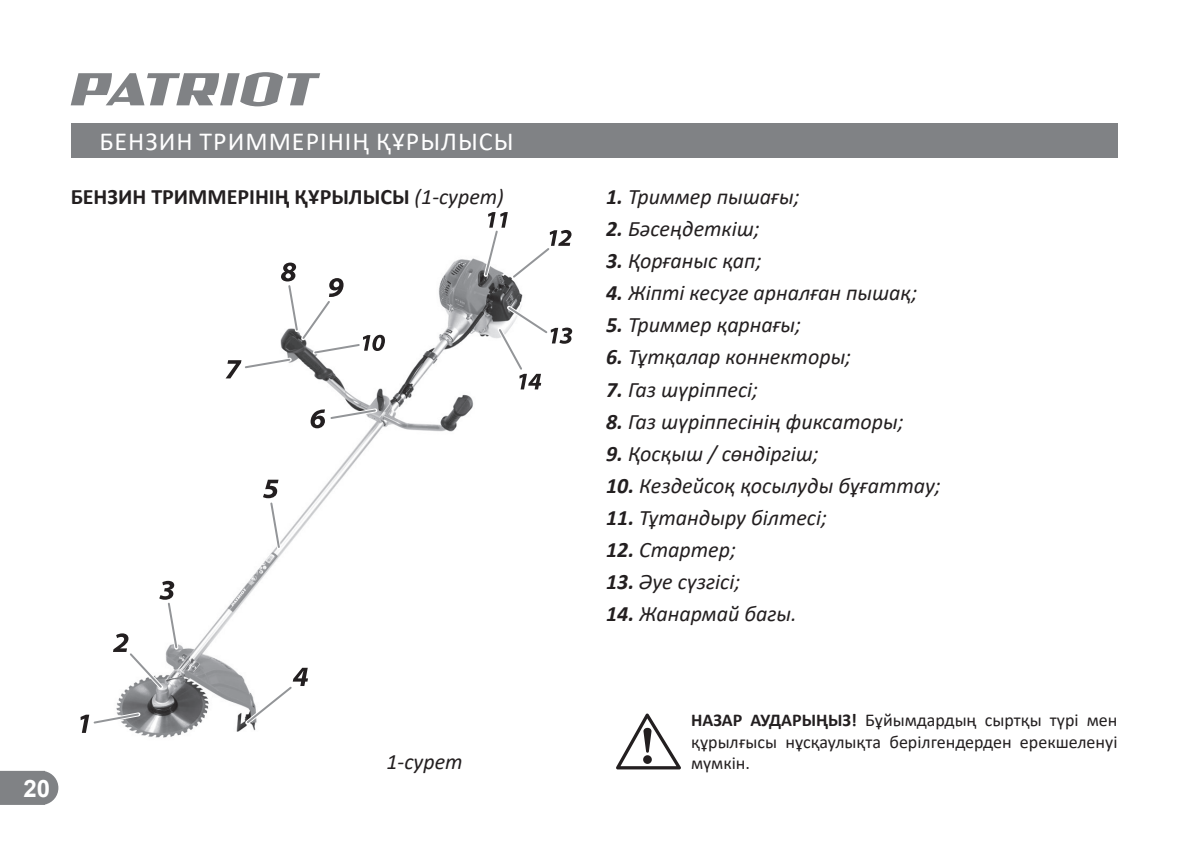
<style>
.page{position:relative;width:1191px;height:841px;background:#fff}
.page>*{position:absolute;margin:0;border:0;box-sizing:border-box;transform-origin:0 0}
.t1{font:26px "Calibri";letter-spacing:.04em;color:#fff}
.t2{font:700 24px "Arial";color:#fff}
.t3{font:italic 22px "Calibri";color:#231f20}
.t4{font:700 22px "Calibri";color:#231f20}
.t5{font:18px/21.6px "Calibri";color:#231f20}
.s1{font-weight:400;font-style:italic}
.s2{font-weight:700}
</style>
<div class="page">
<svg style="left:0;top:770px;width:58px;height:34px;background:#898b8e"></svg>
<svg style="left:71px;top:72px;width:249px;height:34px"></svg>
<div style="left:71px;top:123px;width:1046px;height:34px;background:#808285"></div>
<svg style="left:616px;top:713px;width:65px;height:56px"></svg>
<img style="left:116px;top:258px;width:423px;height:480px">
<svg style="left:81px;top:709px;width:62px;height:23px"></svg>
<svg style="left:113px;top:580px;width:68px;height:112px"></svg>
<svg style="left:242px;top:667px;width:66px;height:60px"></svg>
<svg style="left:263px;top:479px;width:20px;height:72px"></svg>
<svg style="left:311px;top:405px;width:69px;height:23px"></svg>
<svg style="left:226px;top:262px;width:159px;height:116px"></svg>
<svg style="left:481px;top:212px;width:90px;height:70px"></svg>
<svg style="left:494px;top:302px;width:78px;height:87px"></svg>
<p class="t1" style="left:100px;top:123px;width:415px">БЕНЗИН ТРИММЕРІНІҢ ҚҰРЫЛЫСЫ</p>
<p class="t4" style="left:71px;top:181px;width:435px">БЕНЗИН ТРИММЕРІНІҢ ҚҰРЫЛЫСЫ <span class="s1">(1-сурет)</span></p>
<p class="t3" style="left:606px;top:181px;width:195px"><span class="s2">1.</span> Триммер пышағы;</p>
<p class="t3" style="left:606px;top:213px;width:155px"><span class="s2">2.</span> Бәсеңдеткіш;</p>
<p class="t3" style="left:606px;top:245px;width:157px"><span class="s2">3.</span> Қорғаныс қап;</p>
<p class="t3" style="left:606px;top:277px;width:313px"><span class="s2">4.</span> Жіпті кесуге арналған пышақ;</p>
<p class="t3" style="left:606px;top:309px;width:197px"><span class="s2">5.</span> Триммер қарнағы;</p>
<p class="t3" style="left:606px;top:341px;width:247px"><span class="s2">6.</span> Тұтқалар коннекторы;</p>
<p class="t3" style="left:606px;top:374px;width:153px"><span class="s2">7.</span> Газ шүріппесі;</p>
<p class="t3" style="left:606px;top:406px;width:299px"><span class="s2">8.</span> Газ шүріппесінің фиксаторы;</p>
<p class="t3" style="left:606px;top:438px;width:214px"><span class="s2">9.</span> Қосқыш / сөндіргіш;</p>
<p class="t3" style="left:606px;top:470px;width:336px"><span class="s2">10.</span> Кездейсоқ қосылуды бұғаттау;</p>
<p class="t3" style="left:606px;top:502px;width:222px"><span class="s2">11.</span> Тұтандыру білтесі;</p>
<p class="t3" style="left:606px;top:534px;width:131px"><span class="s2">12.</span> Стартер;</p>
<p class="t3" style="left:606px;top:566px;width:136px"><span class="s2">13.</span> Әуе сүзгісі;</p>
<p class="t3" style="left:606px;top:598px;width:192px"><span class="s2">14.</span> Жанармай багы.</p>
<p class="t2" style="left:23px;top:770px;width:28px">20</p>
<p class="t5" style="left:691px;top:708px;width:428px"><span class="s2">НАЗАР АУДАРЫҢЫЗ!</span> Бұйымдардың сыртқы түрі мен құрылғысы нұсқаулықта берілгендерден ерекшеленуі</p>
<p class="t3" style="left:386px;top:746px;width:78px">1-сурет</p>
<p class="t5" style="left:691px;top:751px;width:60px">мүмкін.</p>
</div>
